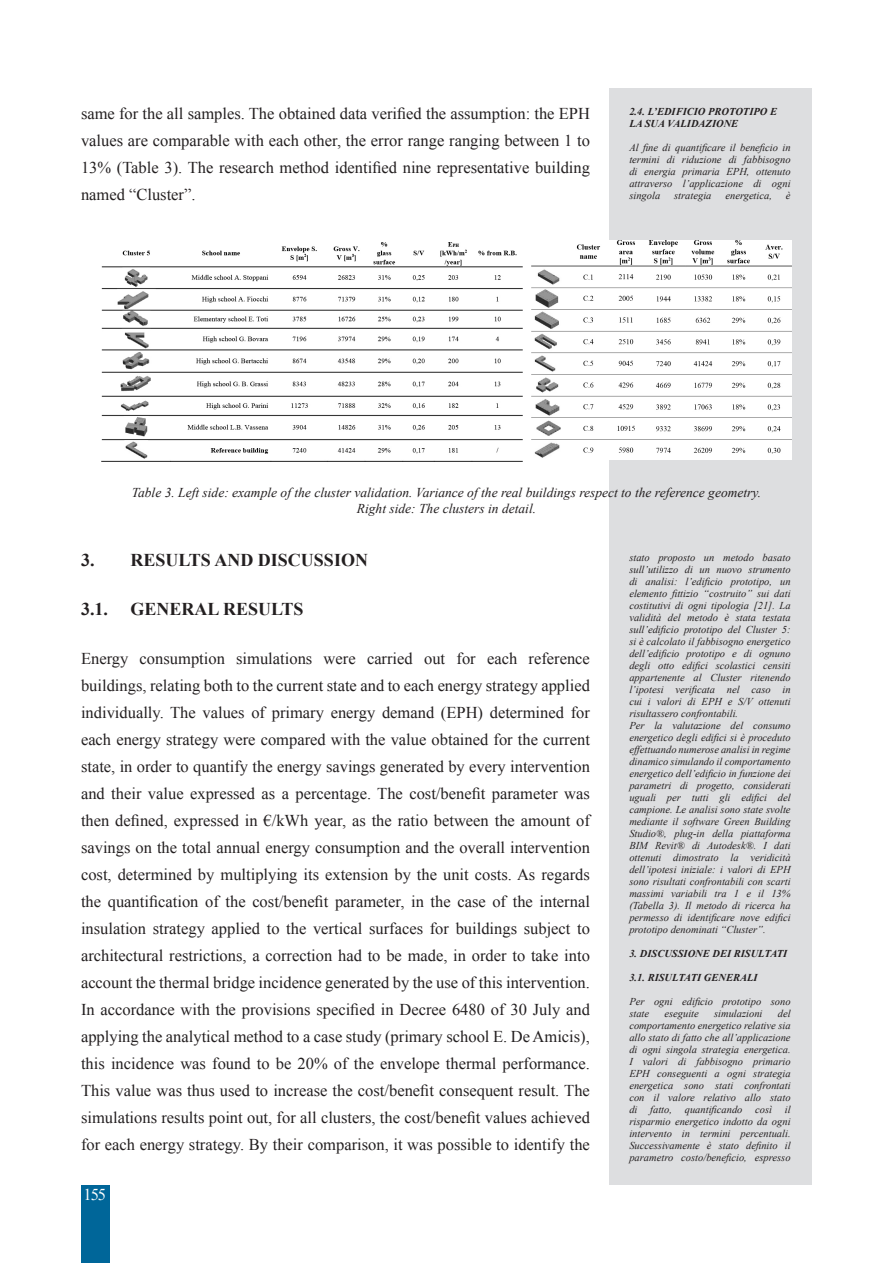
<style>
.page{position:relative;width:893px;height:1263px;background:#fff}
.page>*{position:absolute;margin:0;border:0;box-sizing:border-box;transform-origin:0 0}
.t1{font:700 18px "Times New Roman";color:#231f20}
.t2{font:16.5px/27px "Times New Roman";color:#231f20;text-align:justify}
.t3{font:16.5px "Times New Roman";color:#fff}
.t4{font:italic 13.5px "Times New Roman";color:#231f20}
.t5{font:italic 10.5px/12px "Times New Roman";color:#231f20;text-align:justify}
.t6{font:italic 700 10.5px/12px "Times New Roman";color:#231f20}
</style>
<div class="page">
<div style="left:609px;top:88px;width:203px;height:1097px;background:#dddee0"></div>
<div style="left:81px;top:1185px;width:28px;height:78px;background:#069"></div>
<img style="left:102px;top:242px;width:420px;height:219px">
<img style="left:532px;top:240px;width:259px;height:220px">
<p class="t2" style="left:81px;top:100px;width:510px">same for the all samples. The obtained data verified the assumption: the EPH values are comparable with each other, the error range ranging between 1 to 13% (Table 3). The research method identified nine representative building named “Cluster”.</p>
<p class="t6" style="left:629px;top:105px;width:149px">2.4. L’EDIFICIO PROTOTIPO E<br>LA SUA VALIDAZIONE</p>
<p class="t5" style="left:629px;top:141px;width:163px">Al fine di quantificare il beneficio in termini di riduzione di fabbisogno di energia primaria EPH, ottenuto attraverso l’applicazione di ogni singola</p>
<p class="t5" style="left:674px;top:189px;width:39px">strategia</p>
<p class="t5" style="left:725px;top:189px;width:48px">energetica,</p>
<p class="t5" style="left:786px;top:189px;width:6px">è</p>
<p class="t4" style="left:132px;top:483px;width:631px">Table 3. Left side: example of the cluster validation. Variance of the real buildings respect to the reference geometry.</p>
<p class="t4" style="left:357px;top:500px;width:181px">Right side: The clusters in detail.</p>
<p class="t1" style="left:81px;top:547px;width:288px">3. RESULTS AND DISCUSSION</p>
<p class="t5" style="left:629px;top:551px;width:163px">stato proposto un metodo basato sull’utilizzo di un nuovo strumento di analisi: l’edificio prototipo, un elemento fittizio “costruito” sui dati costitutivi di ogni tipologia [21]. La validità del metodo è stata testata sull’edificio prototipo del Cluster 5: si è calcolato il fabbisogno energetico dell’edificio prototipo e di ognuno degli otto edifici scolastici censiti appartenente al Cluster ritenendo l’ipotesi verificata nel caso in cui i valori di EPH e S/V ottenuti risultassero confrontabili.</p>
<p class="t5" style="left:629px;top:719px;width:163px">Per la valutazione del consumo energetico degli edifici si è proceduto effettuando numerose analisi in regime dinamico simulando il comportamento energetico dell’edificio in funzione dei parametri di progetto, considerati uguali per tutti gli edifici del campione. Le analisi sono state svolte mediante il software Green Building Studio®, plug-in della piattaforma BIM Revit® di Autodesk®. I dati ottenuti dimostrato la veridicità dell’ipotesi iniziale: i valori di EPH sono risultati confrontabili con scarti massimi variabili tra 1 e il 13% (Tabella 3). Il metodo di ricerca ha permesso di identificare nove edifici prototipo denominati “Cluster”.</p>
<p class="t6" style="left:629px;top:947px;width:159px">3. DISCUSSIONE DEI RISULTATI</p>
<p class="t6" style="left:629px;top:971px;width:130px">3.1. RISULTATI GENERALI</p>
<p class="t5" style="left:629px;top:995px;width:163px">Per ogni edificio prototipo sono state</p>
<p class="t1" style="left:81px;top:597px;width:29px">3.1.</p>
<p class="t1" style="left:131px;top:597px;width:174px">GENERAL RESULTS</p>
<p class="t2" style="left:81px;top:645px;width:510px">Energy consumption simulations were carried out for each reference buildings, relating both to the current state and to each energy strategy applied individually. The values of primary energy demand (EPH) determined for each energy strategy were compared with the value obtained for the current state, in order to quantify the energy savings generated by every intervention and their value expressed as a percentage. The cost/benefit parameter was then defined, expressed in €/kWh year, as the ratio between the amount of savings on the total annual energy consumption and the overall intervention cost, determined by multiplying its extension by the unit costs. As regards the quantification of the cost/benefit parameter, in the case of the internal insulation strategy applied to the vertical surfaces for buildings subject to architectural restrictions, a correction had to be made, in order to take into account the thermal bridge incidence generated by the use of this intervention.<br>In accordance with the provisions specified in Decree 6480 of 30 July and applying the analytical method to a case study (primary school E. De Amicis), this incidence was found to be 20% of the envelope thermal performance.<br>This value was thus used to increase the cost/benefit consequent result. The simulations results point out, for all clusters, the cost/benefit values achieved for each energy strategy. By their comparison, it was possible to identify the</p>
<p class="t5" style="left:629px;top:1007px;width:163px;text-indent:148px">del comportamento energetico relative sia allo stato di fatto che all’applicazione di ogni singola strategia energetica.<br>I valori di fabbisogno primario EPH conseguenti a ogni strategia energetica sono stati confrontati con il valore relativo allo stato di fatto, quantificando così il risparmio energetico indotto da ogni intervento in termini percentuali.<br>Successivamente è stato definito il parametro costo/beneficio, espresso</p>
<p class="t5" style="left:664px;top:1007px;width:36px">eseguite</p>
<p class="t5" style="left:714px;top:1007px;width:50px">simulazioni</p>
<h2 class="t3" style="left:84px;top:1184px;width:24px">155</h2>
</div>
